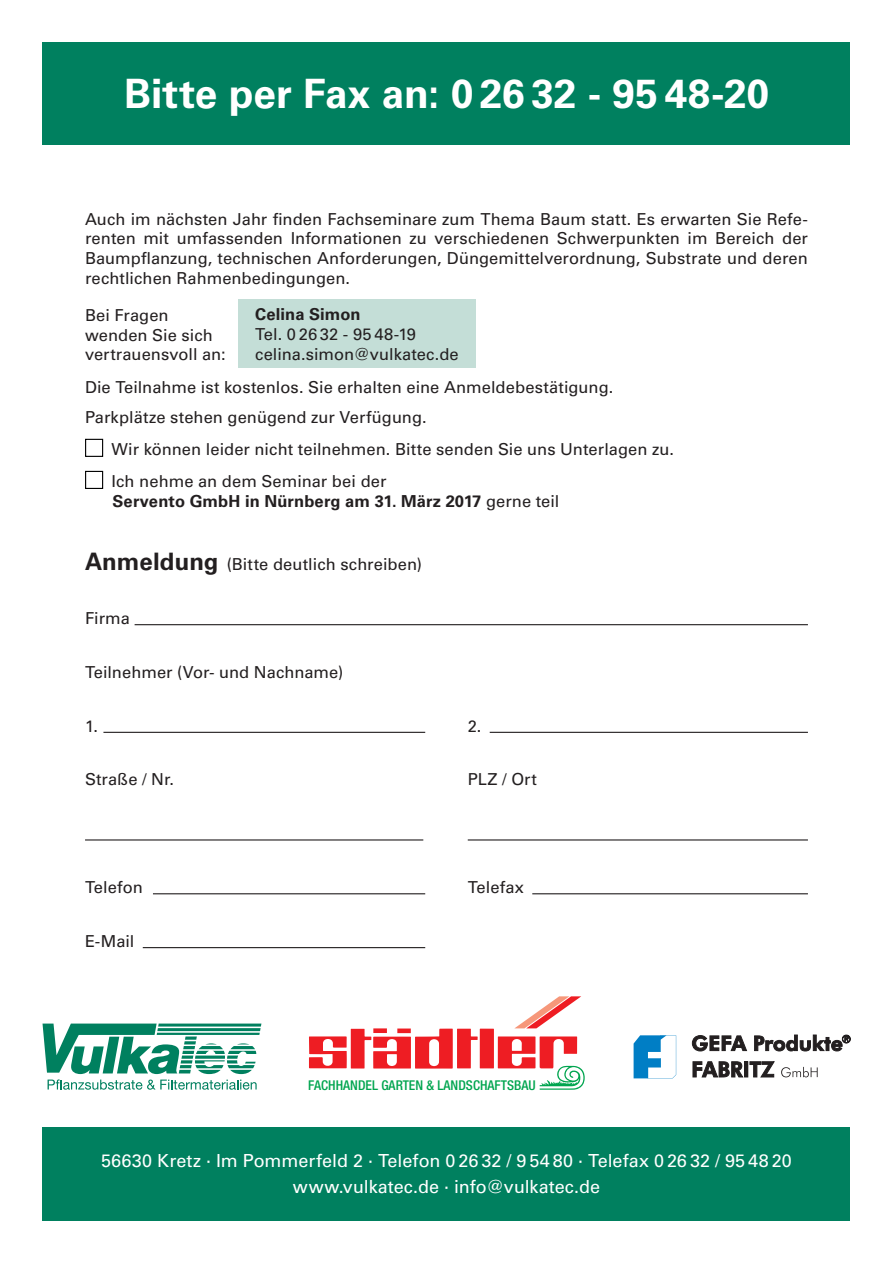
<style>
.page{position:relative;width:893px;height:1263px;background:#fff}
.page>*{position:absolute;margin:0;border:0;box-sizing:border-box;transform-origin:0 0}
.t1{font:700 40.5px "Univers LT";color:#fff}
.t2{font:18px/25.8px "Univers LT";color:#fff;text-align:center}
.t3{font:16.5px/19.8px "Univers LT";letter-spacing:.005em;color:#231f20}
.t4{font:700 16.5px "Univers LT";letter-spacing:.005em;color:#231f20}
.t5{font:500 condensed 13.5px "Helvetica Neue";color:#00a54f}
.s1{font-weight:400}
.s2{font-weight:700;font-size:24px}
</style>
<div class="page">
<div style="left:43px;top:43px;width:807px;height:102px;background:#00805f"></div>
<div style="left:43px;top:1127px;width:807px;height:93px;background:#00805f"></div>
<hr style="left:135px;top:624px;width:673px;height:1px;background:#231f20">
<hr style="left:103px;top:732px;width:322px;height:1px;background:#231f20">
<hr style="left:490px;top:732px;width:318px;height:1px;background:#231f20">
<hr style="left:85px;top:839px;width:338px;height:1px;background:#231f20">
<hr style="left:468px;top:839px;width:340px;height:1px;background:#231f20">
<hr style="left:153px;top:893px;width:272px;height:1px;background:#231f20">
<hr style="left:532px;top:893px;width:276px;height:1px;background:#231f20">
<hr style="left:143px;top:947px;width:282px;height:1px;background:#231f20">
<div style="left:85px;top:439px;width:18px;height:18px;border:1px solid #000"></div>
<div style="left:85px;top:471px;width:18px;height:18px;border:1px solid #000"></div>
<div style="left:238px;top:299px;width:238px;height:69px;background:#c4ded7"></div>
<svg style="left:43px;top:1023px;width:218px;height:67px"></svg>
<svg style="left:634px;top:1035px;width:42px;height:43px"></svg>
<svg style="left:692px;top:1035px;width:55px;height:16px"></svg>
<svg style="left:692px;top:1061px;width:51px;height:16px"></svg>
<div style="left:744px;top:1061px;width:4px;height:16px;border:1px solid #231f20"></div>
<svg style="left:749px;top:1061px;width:26px;height:16px"></svg>
<svg style="left:781px;top:1067px;width:37px;height:10px"></svg>
<svg style="left:754px;top:1035px;width:96px;height:16px"></svg>
<svg style="left:309px;top:996px;width:276px;height:94px"></svg>
<h1 class="t1" style="left:124px;top:70px;width:646px">Bitte per Fax an: 0 26 32 - 95 48-20</h1>
<p class="t3" style="left:85px;top:209px;width:724px;text-align:justify">Auch im nächsten Jahr finden Fachseminare zum Thema Baum statt. Es erwarten Sie Refe&shy;renten mit umfassenden Informationen zu verschiedenen Schwerpunkten im Bereich der Baumpflanzung, technischen Anforderungen, Düngemittelverordnung, Substrate und deren rechtlichen Rahmenbedingungen.</p>
<p class="t3" style="left:85px;top:305px;width:142px">Bei Fragen wenden Sie sich vertrauensvoll an:</p>
<p class="t3" style="left:85px;top:372px;width:530px;line-height:30.5px">Die Teilnahme ist kostenlos. Sie erhalten eine Anmeldebestätigung.<br>Parkplätze stehen genügend zur Verfügung.</p>
<p class="t3" style="left:111px;top:434px;width:564px;line-height:32.1px">Wir können leider nicht teilnehmen. Bitte senden Sie uns Unterlagen zu.<br>Ich nehme an dem Seminar bei der</p>
<p class="t4" style="left:113px;top:492px;width:448px">Servento GmbH in Nürnberg am 31. März 2017 <span class="s1">gerne teil</span></p>
<p class="t4" style="left:255px;top:304px;width:107px">Celina Simon</p>
<p class="t3" style="left:255px;top:324px;width:205px">Tel. 0 26 32 - 95 48-19 celina.simon@vulkatec.de</p>
<p class="t3" style="left:85px;top:554px;width:338px"><span class="s2">Anmeldung</span> (Bitte deutlich schreiben)</p>
<p class="t3" style="left:85px;top:608px;width:46px">Firma</p>
<p class="t3" style="left:85px;top:662px;width:260px">Teilnehmer (Vor- und Nachname)</p>
<p class="t3" style="left:85px;top:716px;width:15px">1.</p>
<p class="t3" style="left:468px;top:716px;width:15px">2.</p>
<p class="t3" style="left:85px;top:770px;width:91px">Straße / Nr.</p>
<p class="t3" style="left:468px;top:770px;width:71px">PLZ / Ort</p>
<p class="t3" style="left:85px;top:877px;width:59px">Telefon</p>
<p class="t3" style="left:468px;top:877px;width:58px">Telefax</p>
<p class="t3" style="left:85px;top:931px;width:51px">E-Mail</p>
<p class="t5" style="left:308px;top:1077px;width:229px">FACHHANDEL GARTEN &amp; LANDSCHAFTSBAU</p>
<p class="t2" style="left:101px;top:1148px;width:692px">56630 Kretz · Im Pommerfeld 2 · Telefon 0 26 32 / 9 54 80 · Telefax 0 26 32 / 95 48 20 www.vulkatec.de · info@vulkatec.de</p>
</div>
